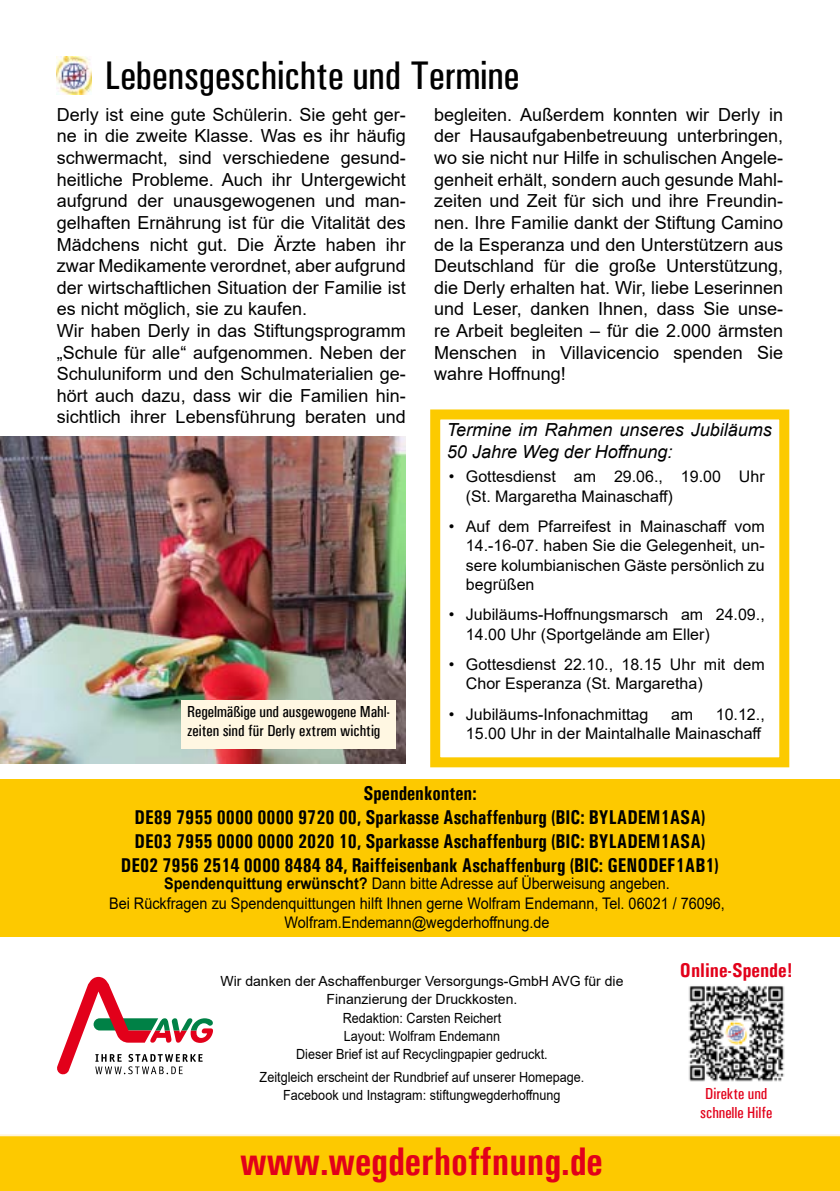
<style>
.page{position:relative;width:840px;height:1191px;background:#fff}
.page>*{position:absolute;margin:0;border:0;box-sizing:border-box;transform-origin:0 0}
.t1{font:500 condensed 40px "Univers";color:#000}
.t2{font:700 condensed 40px "Univers";color:#e2001a;scale:.95 1}
.t3{font:700 condensed 20px/24px "Univers";color:#000;text-align:center;scale:.95 1}
.t4{font:700 condensed 20px "Univers";color:#e2001a}
.t5{font:18px/21.6px "Arial";color:#000}
.t6{font:italic 18px/21.6px "Arial";color:#000}
.t7{font:16px/19.2px "Arial";color:#000}
.t8{font:16px/19.2px "Arial";color:#000;text-align:center;scale:.9 1}
.t9{font:500 condensed 16px/19.2px "Univers";color:#000}
.t10{font:500 condensed 16px/19.2px "Univers";color:#e2001a;text-align:center}
.t11{font:14px/18px "Arial";color:#000;text-align:center;scale:.9 1}
.t12{font:14px/18px "Arial";color:#000;text-align:center}
.s1{font-weight:700}
</style>
<div class="page">
<div style="left:0;top:1134px;width:839px;height:57px;background:#fdc900"></div>
<div style="left:0;top:779px;width:839px;height:158px;background:#fdc900"></div>
<img style="left:688px;top:986px;width:97px;height:96px">
<svg style="left:57px;top:977px;width:156px;height:97px"></svg>
<img style="left:57px;top:57px;width:35px;height:37px">
<div style="left:430px;top:409px;width:358px;height:358px;border:10px solid #fcca00"></div>
<img style="left:0;top:437px;width:405px;height:326px">
<div style="left:181px;top:700px;width:215px;height:48px;background:#fff7e2"></div>
<h1 class="t1" style="left:105px;top:52px;width:415px">Lebensgeschichte und Termine</h1>
<p class="t5" style="left:434px;top:104px;width:350px;text-align:justify">begleiten. Außerdem konnten wir Derly in der Hausaufgabenbetreuung unterbringen, wo sie nicht nur Hilfe in schulischen Angele&shy;genheit erhält, sondern auch gesunde Mahl&shy;zeiten und Zeit für sich und ihre Freundin&shy;nen. Ihre Familie dankt der Stiftung Camino de la Esperanza und den Unterstützern aus Deutschland für die große Unterstützung, die Derly erhalten hat. Wir, liebe Leserinnen und Leser, danken Ihnen, dass Sie unse&shy;re Arbeit begleiten – für die 2.000 ärmsten Menschen in Villavicencio spenden Sie wahre Hoffnung!</p>
<p class="t5" style="left:57px;top:104px;width:350px">Derly ist eine gute Schülerin. Sie geht ger&shy;ne in die zweite Klasse. Was es ihr häufig schwermacht, sind verschiedene gesund&shy;heitliche Probleme. Auch ihr Untergewicht aufgrund der unausgewogenen und man&shy;gelhaften Ernährung ist für die Vitalität des Mädchens nicht gut. Die Ärzte haben ihr zwar Medikamente verordnet, aber aufgrund der wirtschaftlichen Situation der Familie ist es nicht möglich, sie zu kaufen.<br>Wir haben Derly in das Stiftungsprogramm „Schule für alle“ aufgenommen. Neben der Schuluniform und den Schulmaterialien ge&shy;hört auch dazu, dass wir die Familien hin&shy;sichtlich ihrer Lebensführung beraten und</p>
<p class="t6" style="left:446px;top:419px;width:326px">Termine im Rahmen unseres Jubiläums<br>50 Jahre Weg der Hoffnung:</p>
<p class="t9" style="left:187px;top:702px;width:204px">Regelmäßige und ausgewogene Mahl&shy;zeiten sind für Derly extrem wichtig</p>
<p class="t7" style="left:465px;top:467px;width:300px;text-indent:-17px">• Gottesdienst am 29.06., 19.00 Uhr (St. -Margaretha Mainaschaff)</p>
<p class="t7" style="left:465px;top:517px;width:300px;text-align:justify;text-indent:-17px">• Auf dem Pfarreifest in Mainaschaff vom 14.-16-07. haben Sie die Gelegenheit, un&shy;sere kolumbianischen Gäste persönlich zu begrüßen</p>
<p class="t7" style="left:465px;top:605px;width:300px;text-indent:-17px">• Jubiläums-Hoffnungsmarsch am 24.09.,<br>14.00 Uhr (Sportgelände am Eller)</p>
<p class="t7" style="left:465px;top:655px;width:300px;text-indent:-17px">• Gottesdienst 22.10., 18.15 Uhr mit dem<br>Chor Esperanza (St. Margaretha)</p>
<p class="t7" style="left:448px;top:704px;width:201px">• Jubiläums-Infonachmittag</p>
<p class="t7" style="left:670px;top:704px;width:24px">am</p>
<p class="t7" style="left:465px;top:704px;width:300px;text-align:right">10.12.,<br>15.00 Uhr in der Maintalhalle Mainaschaff</p>
<p class="t3" style="left:121px;top:780px;width:630px">Spendenkonten:<br>DE89 7955 0000 0000 9720 00, Sparkasse Aschaffenburg (BIC: BYLADEM1ASA)<br>DE03 7955 0000 0000 2020 10, Sparkasse Aschaffenburg (BIC: BYLADEM1ASA)<br>DE02 7956 2514 0000 8484 84, Raiffeisenbank Aschaffenburg (BIC: GENODEF1AB1)</p>
<p class="t8" style="left:109px;top:874px;width:685px"><span class="s1">Spendenquittung erwünscht?</span> Dann bitte Adresse auf Überweisung angeben.<br>Bei Rückfragen zu Spendenquittungen hilft Ihnen gerne Wolfram Endemann, Tel. 06021 / 76096,<br>Wolfram.Endemann@wegderhoffnung.de</p>
<p class="t4" style="left:679px;top:957px;width:114px">Online-Spende!</p>
<p class="t12" style="left:220px;top:971px;width:404px">Wir danken der Aschaffenburger Versorgungs-GmbH AVG für die<br>Finanzierung der Druckkosten.</p>
<p class="t11" style="left:296px;top:1008px;width:281px">Redaktion: Carsten Reichert<br>Layout: Wolfram Endemann<br>Dieser Brief ist auf Recyclingpapier gedruckt.</p>
<p class="t11" style="left:259px;top:1068px;width:362px">Zeitgleich erscheint der Rundbrief auf unserer Homepage.<br>Facebook und Instagram: stiftungwegderhoffnung</p>
<h1 class="t2" style="left:240px;top:1136px;width:383px">www.wegderhoffnung.de</h1>
<p class="t10" style="left:699px;top:1083px;width:74px">Direkte und schnelle Hilfe</p>
</div>
